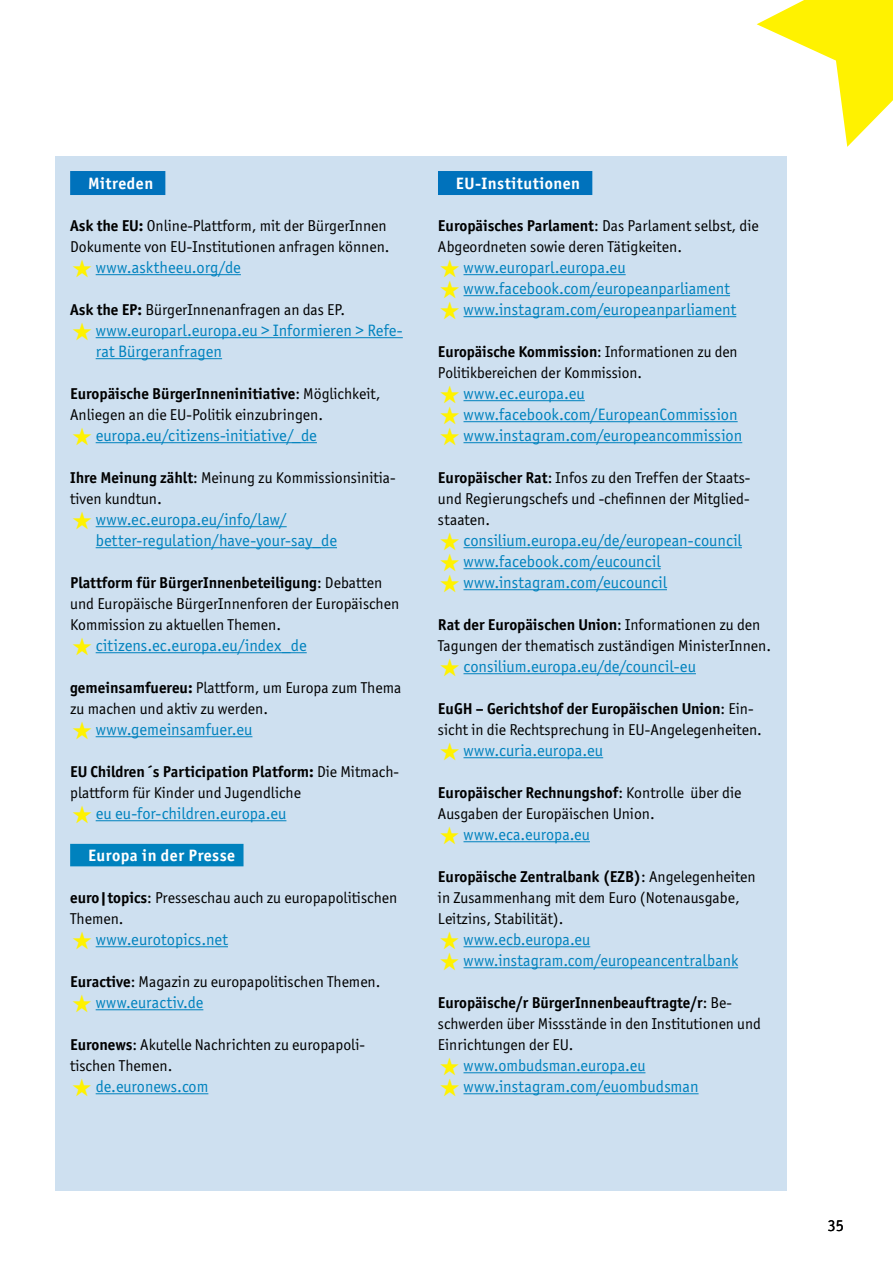
<style>
.page{position:relative;width:893px;height:1263px;background:#fff}
.page>*{position:absolute;margin:0;border:0;box-sizing:border-box;transform-origin:0 0}
.t1{font:16.5px/21px "Officina San ITC";letter-spacing:.005em;color:#0082be}
.t2{font:700 16.5px "Officina San ITC";letter-spacing:.03em;color:#fff}
.t3{font:16.5px "Officina San ITC";color:#000}
.t4{font:15.75px/21px "Officina San ITC";color:#000}
.s1{font-weight:700}
.s2{font-size:16.5px}
</style>
<div class="page">
<svg style="left:757px;top:0;width:136px;height:147px"></svg>
<div style="left:55px;top:156px;width:732px;height:1035px;background:#cee0f0"></div>
<div style="left:70px;top:171px;width:95px;height:24px;background:#0072bc"></div>
<hr style="left:96px;top:274px;width:145px;height:1px;background:#0082be">
<hr style="left:96px;top:337px;width:307px;height:1px;background:#0082be">
<hr style="left:96px;top:358px;width:126px;height:1px;background:#0082be">
<hr style="left:96px;top:442px;width:221px;height:1px;background:#0082be">
<hr style="left:96px;top:526px;width:191px;height:1px;background:#0082be">
<hr style="left:96px;top:547px;width:241px;height:1px;background:#0082be">
<hr style="left:96px;top:652px;width:211px;height:1px;background:#0082be">
<hr style="left:96px;top:736px;width:156px;height:1px;background:#0082be">
<hr style="left:96px;top:820px;width:190px;height:1px;background:#0082be">
<div style="left:70px;top:844px;width:174px;height:22px;background:#0082be"></div>
<hr style="left:96px;top:946px;width:132px;height:1px;background:#0082be">
<hr style="left:96px;top:1009px;width:107px;height:1px;background:#0082be">
<hr style="left:96px;top:1093px;width:112px;height:1px;background:#0082be">
<div style="left:438px;top:171px;width:154px;height:24px;background:#0072bc"></div>
<hr style="left:463px;top:274px;width:163px;height:1px;background:#0082be">
<hr style="left:463px;top:295px;width:267px;height:1px;background:#0082be">
<hr style="left:463px;top:316px;width:273px;height:1px;background:#0082be">
<hr style="left:463px;top:400px;width:122px;height:1px;background:#0082be">
<hr style="left:463px;top:421px;width:275px;height:1px;background:#0082be">
<hr style="left:463px;top:442px;width:279px;height:1px;background:#0082be">
<hr style="left:463px;top:547px;width:279px;height:1px;background:#0082be">
<hr style="left:463px;top:568px;width:198px;height:1px;background:#0082be">
<hr style="left:463px;top:589px;width:204px;height:1px;background:#0082be">
<hr style="left:463px;top:673px;width:233px;height:1px;background:#0082be">
<hr style="left:463px;top:757px;width:140px;height:1px;background:#0082be">
<hr style="left:463px;top:841px;width:127px;height:1px;background:#0082be">
<hr style="left:463px;top:946px;width:127px;height:1px;background:#0082be">
<hr style="left:463px;top:967px;width:275px;height:1px;background:#0082be">
<hr style="left:463px;top:1072px;width:182px;height:1px;background:#0082be">
<hr style="left:463px;top:1093px;width:236px;height:1px;background:#0082be">
<p class="t2" style="left:88px;top:173px;width:67px">Mitreden</p>
<p class="t4" style="left:70px;top:215px;width:321px"><span class="s1">Ask the EU:</span> Online-Plattform, mit der BürgerInnen<br>Dokumente von EU-Institutionen anfragen können.</p>
<p class="t1" style="left:96px;top:257px;width:147px">www.asktheeu.org/de</p>
<p class="t4" style="left:70px;top:299px;width:277px"><span class="s1">Ask the EP:</span> BürgerInnenanfragen an das EP.</p>
<p class="t1" style="left:96px;top:320px;width:309px">www.europarl.europa.eu &gt; Informieren &gt; Refe&shy;rat Bürgeranfragen</p>
<p class="t4" style="left:70px;top:383px;width:312px"><span class="s1">Europäische BürgerInneninitiative</span>: Möglichkeit,<br>Anliegen an die EU-Politik einzubringen.</p>
<p class="t1" style="left:96px;top:425px;width:223px">europa.eu/citizens-initiative/_de</p>
<p class="t4" style="left:70px;top:467px;width:327px"><span class="s1">Ihre Meinung zählt</span>: Meinung zu Kommissionsinitia&shy;tiven kundtun<span class="s2">.</span></p>
<p class="t1" style="left:96px;top:509px;width:243px">www.ec.europa.eu/info/law/ better-regulation/have-your-say_de</p>
<p class="t4" style="left:70px;top:572px;width:331px"><span class="s1">Plattform für BürgerInnenbeteiligung</span>: Debatten und Europäische BürgerInnenforen der Europäischen<br>Kommission zu aktuellen Themen.</p>
<p class="t1" style="left:96px;top:635px;width:213px">citizens.ec.europa.eu/index_de</p>
<p class="t4" style="left:70px;top:677px;width:333px"><span class="s1">gemeinsamfuereu:</span> Plattform, um Europa zum Thema zu machen und aktiv zu werden.</p>
<p class="t1" style="left:96px;top:719px;width:158px">www.gemeinsamfuer.eu</p>
<p class="t4" style="left:70px;top:761px;width:330px"><span class="s1">EU Children´s Participation Platform:</span> Die Mitmach&shy;plattform für Kinder und Jugendliche</p>
<p class="t1" style="left:96px;top:803px;width:192px">eu eu-for-children.europa.eu</p>
<p class="t2" style="left:88px;top:845px;width:149px">Europa in der Presse</p>
<p class="t4" style="left:70px;top:887px;width:329px"><span class="s1">euro|topics</span>: Presseschau auch zu europapolitischen<br>Themen.</p>
<p class="t1" style="left:96px;top:929px;width:134px">www.eurotopics.net</p>
<p class="t4" style="left:70px;top:971px;width:312px"><span class="s1">Euractive</span>: Magazin zu europapolitischen Themen.</p>
<p class="t1" style="left:96px;top:992px;width:109px">www.euractiv.de</p>
<p class="t4" style="left:70px;top:1034px;width:296px"><span class="s1">Euronews</span>: Akutelle Nachrichten zu europapoli&shy;tischen Themen.</p>
<p class="t1" style="left:96px;top:1076px;width:114px">de.euronews.com</p>
<p class="t2" style="left:456px;top:173px;width:126px">EU-Institutionen</p>
<p class="t4" style="left:438px;top:215px;width:322px"><span class="s1">Europäisches Parlament</span>: Das Parlament selbst, die<br>Abgeordneten sowie deren Tätigkeiten.</p>
<p class="t1" style="left:463px;top:257px;width:274px">www.europarl.europa.eu www.facebook.com/europeanparliament www.instagram.com/europeanparliament</p>
<p class="t4" style="left:438px;top:341px;width:301px"><span class="s1">Europäische Kommission</span>: Informationen zu den<br>Politikbereichen der Kommission.</p>
<p class="t1" style="left:463px;top:383px;width:280px">www.ec.europa.eu www.facebook.com/EuropeanCommission www.instagram.com/europeancommission</p>
<p class="t4" style="left:438px;top:467px;width:314px;text-align:justify"><span class="s1">Europäischer Rat</span>: Infos zu den Treffen der Staats&shy;und Regierungschefs und -chefinnen der Mitglied&shy;staaten.</p>
<p class="t1" style="left:463px;top:530px;width:280px">consilium.europa.eu/de/european-council www.facebook.com/eucouncil www.instagram.com/eucouncil</p>
<p class="t4" style="left:438px;top:614px;width:335px"><span class="s1">Rat der Europäischen Union</span>: Informationen zu den<br>Tagungen der thematisch zuständigen MinisterInnen.</p>
<p class="t1" style="left:463px;top:656px;width:234px">consilium.europa.eu/de/council-eu</p>
<p class="t4" style="left:438px;top:698px;width:325px"><span class="s1">EuGH – Gerichtshof der Europäischen Union</span>: Ein&shy;sicht in die Rechtsprechung in EU-Angelegenheiten.</p>
<p class="t1" style="left:463px;top:740px;width:141px">www.curia.europa.eu</p>
<p class="t4" style="left:438px;top:782px;width:305px"><span class="s1">Europäischer Rechnungshof</span>: Kontrolle über die<br>Ausgaben der Europäischen Union.</p>
<p class="t1" style="left:463px;top:824px;width:128px">www.eca.europa.eu</p>
<p class="t4" style="left:438px;top:866px;width:319px"><span class="s1">Europäische Zentralbank (EZB)</span>: Angelegenheiten in Zusammenhang mit dem Euro (Notenausgabe,<br>Leitzins, Stabilität).</p>
<p class="t1" style="left:463px;top:929px;width:276px">www.ecb.europa.eu www.instagram.com/europeancentralbank</p>
<p class="t4" style="left:438px;top:992px;width:324px"><span class="s1">Europäische/r BürgerInnenbeauftragte/r</span>: Be&shy;schwerden über Missstände in den Institutionen und<br>Einrichtungen der EU.</p>
<p class="t1" style="left:463px;top:1055px;width:237px">www.ombudsman.europa.eu www.instagram.com/euombudsman</p>
<p class="t3" style="left:828px;top:1216px;width:18px">35</p>
</div>
